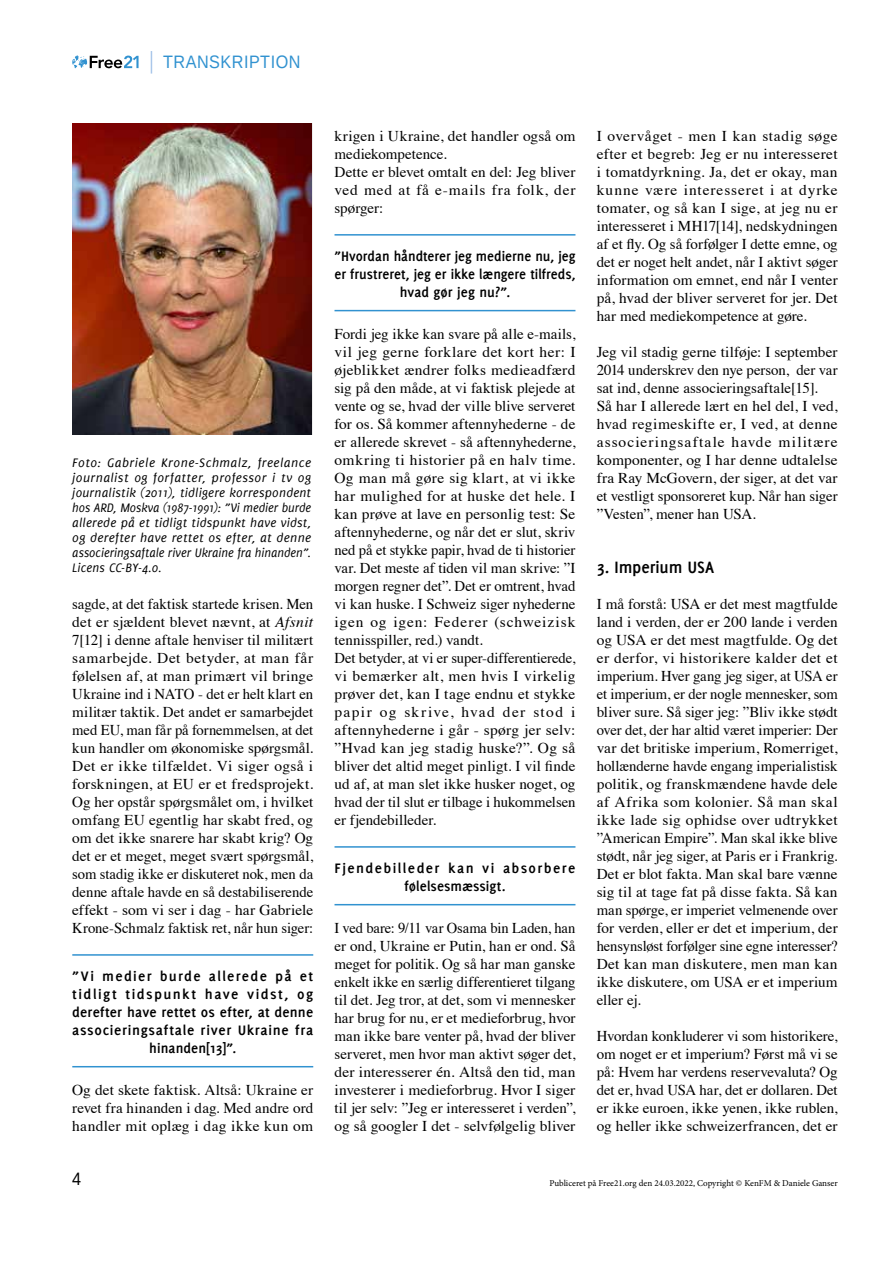
<style>
.page{position:relative;width:893px;height:1263px;background:#fff}
.page>*{position:absolute;margin:0;border:0;box-sizing:border-box;transform-origin:0 0}
.t1{font:18px "Liberation Sans";letter-spacing:.03em;color:#3192d0;scale:.9 1}
.t2{font:700 18px "Delicious";letter-spacing:-.005em;color:#000}
.t3{font:18px "Liberation Sans";color:#000;scale:.9 1}
.t4{font:15px/18px "Times";letter-spacing:.005em;color:#000;text-align:justify}
.t5{font:700 15px/18px "Delicious";letter-spacing:.05em;color:#000;text-align:center}
.t6{font:700 15px/18px "Delicious";letter-spacing:.015em;color:#000;text-align:center}
.t7{font:700 15px/18px "Delicious";letter-spacing:.09em;color:#000;text-align:center}
.t8{font:italic 13.5px/15px "Delicious";color:#000;text-align:justify}
.t9{font:9px "Minion Pro";color:#000}
.s1{font-style:italic}
</style>
<div class="page">
<svg style="left:72px;top:55px;width:67px;height:13px"></svg>
<svg style="left:151px;top:51px;width:1px;height:23px"></svg>
<hr style="left:72px;top:954px;width:241px;height:2px;background:#3192d0">
<hr style="left:72px;top:1066px;width:241px;height:1px;background:#3192d0">
<hr style="left:334px;top:234px;width:241px;height:2px;background:#3192d0">
<hr style="left:334px;top:310px;width:241px;height:1px;background:#3192d0">
<hr style="left:334px;top:846px;width:241px;height:2px;background:#3192d0">
<hr style="left:334px;top:904px;width:241px;height:1px;background:#3192d0">
<img style="left:72px;top:123px;width:240px;height:311px">
<p class="t1" style="left:163px;top:51px;width:154px">TRANSKRIPTION</p>
<p class="t8" style="left:72px;top:455px;width:240px">Foto: Gabriele Krone-Schmalz, freelance journalist og forfatter, professor i tv og journalistik (2011), tidligere korrespondent hos ARD, Moskva (1987-1991): ”Vi medier burde allerede på et tidligt tidspunkt have vidst, og derefter have rettet os efter, at denne associeringsaftale river Ukraine fra hinanden”.<br>Licens CC-BY-4.0.</p>
<p class="t4" style="left:72px;top:594px;width:242px">sagde, at det faktisk startede krisen. Men det er sjældent blevet nævnt, at <span class="s1">Afsnit </span>7[12] i denne aftale henviser til militært samarbejde. Det betyder, at man får følelsen af, at man primært vil bringe Ukraine ind i NATO - det er helt klart en militær taktik. Det andet er samarbejdet med EU, man får på fornemmelsen, at det kun handler om økonomiske spørgsmål.<br>Det er ikke tilfældet. Vi siger også i forskningen, at EU er et fredsprojekt.<br>Og her opstår spørgsmålet om, i hvilket omfang EU egentlig har skabt fred, og om det ikke snarere har skabt krig? Og det er et meget, meget svært spørgsmål, som stadig ikke er diskuteret nok, men da denne aftale havde en så destabiliserende effekt - som vi ser i dag - har Gabriele Krone-Schmalz faktisk ret, når hun siger:</p>
<p class="t5" style="left:72px;top:967px;width:242px">”Vi medier burde allerede på et tidligt tidspunkt have vidst, og derefter have rettet os efter, at denne associeringsaftale river Ukraine fra hinanden[13]”.</p>
<p class="t4" style="left:72px;top:1080px;width:242px">Og det skete faktisk. Altså: Ukraine er revet fra hinanden i dag. Med andre ord handler mit oplæg i dag ikke kun om</p>
<p class="t4" style="left:334px;top:126px;width:242px;text-align:left">krigen i Ukraine, det handler også om mediekompetence.<br>Dette er blevet omtalt en del: Jeg bliver ved med at få e-mails fra folk, der spørger:</p>
<p class="t6" style="left:334px;top:247px;width:242px">”Hvordan håndterer jeg medierne nu, jeg er frustreret, jeg er ikke længere tilfreds, hvad gør jeg nu?”.</p>
<p class="t4" style="left:334px;top:324px;width:242px;text-align:left">Fordi jeg ikke kan svare på alle e-mails, vil jeg gerne forklare det kort her: I øjeblikket ændrer folks medieadfærd sig på den måde, at vi faktisk plejede at vente og se, hvad der ville blive serveret for os. Så kommer aftennyhederne - de er allerede skrevet - så aftennyhederne, omkring ti historier på en halv time.<br>Og man må gøre sig klart, at vi ikke har mulighed for at huske det hele. I kan prøve at lave en personlig test: Se aftennyhederne, og når det er slut, skriv ned på et stykke papir, hvad de ti historier var. Det meste af tiden vil man skrive: ”I morgen regner det”. Det er omtrent, hvad vi kan huske. I Schweiz siger nyhederne igen og igen: Federer (schweizisk tennisspiller, red.) vandt.<br>Det betyder, at vi er super-differentierede, vi bemærker alt, men hvis I virkelig prøver det, kan I tage endnu et stykke papir og skrive, hvad der stod i aftennyhederne i går - spørg jer selv: ”Hvad kan jeg stadig huske?”. Og så bliver det altid meget pinligt. I vil finde ud af, at man slet ikke husker noget, og hvad der til slut er tilbage i hukommelsen er fjendebilleder.</p>
<p class="t7" style="left:334px;top:859px;width:242px">Fjendebilleder kan vi absorbere følelsesmæssigt.</p>
<p class="t4" style="left:334px;top:918px;width:242px">I ved bare: 9/11 var Osama bin Laden, han er ond, Ukraine er Putin, han er ond. Så meget for politik. Og så har man ganske enkelt ikke en særlig differentieret tilgang til det. Jeg tror, at det, som vi mennesker har brug for nu, er et medieforbrug, hvor man ikke bare venter på, hvad der bliver serveret, men hvor man aktivt søger det, der interesserer én. Altså den tid, man investerer i medieforbrug. Hvor I siger til jer selv: ”Jeg er interesseret i verden”, og så googler I det - selvfølgelig bliver</p>
<p class="t4" style="left:597px;top:126px;width:242px">I overvåget - men I kan stadig søge efter et begreb: Jeg er nu interesseret i tomatdyrkning. Ja, det er okay, man kunne være interesseret i at dyrke tomater, og så kan I sige, at jeg nu er interesseret i MH17[14], nedskydningen af et fly. Og så forfølger I dette emne, og det er noget helt andet, når I aktivt søger information om emnet, end når I venter på, hvad der bliver serveret for jer. Det har med mediekompetence at gøre.</p>
<p class="t4" style="left:597px;top:342px;width:242px;text-align:left">Jeg vil stadig gerne tilføje: I september 2014 underskrev den nye person, der var sat ind, denne associeringsaftale[15].<br>Så har I allerede lært en hel del, I ved, hvad regimeskifte er, I ved, at denne associeringsaftale havde militære komponenter, og I har denne udtalelse fra Ray McGovern, der siger, at det var et vestligt sponsoreret kup. Når han siger ”Vesten”, mener han USA.</p>
<p class="t2" style="left:597px;top:557px;width:119px">3. Imperium USA</p>
<p class="t4" style="left:597px;top:594px;width:242px">I må forstå: USA er det mest magtfulde land i verden, der er 200 lande i verden og USA er det mest magtfulde. Og det er derfor, vi historikere kalder det et imperium. Hver gang jeg siger, at USA er et imperium, er der nogle mennesker, som bliver sure. Så siger jeg: ”Bliv ikke stødt over det, der har altid været imperier: Der var det britiske imperium, Romerriget, hollænderne havde engang imperialistisk politik, og franskmændene havde dele af Afrika som kolonier. Så man skal ikke lade sig ophidse over udtrykket ”American Empire”. Man skal ikke blive stødt, når jeg siger, at Paris er i Frankrig.<br>Det er blot fakta. Man skal bare vænne sig til at tage fat på disse fakta. Så kan man spørge, er imperiet velmenende over for verden, eller er det et imperium, der hensynsløst forfølger sine egne interesser?<br>Det kan man diskutere, men man kan ikke diskutere, om USA er et imperium eller ej.</p>
<p class="t4" style="left:597px;top:1026px;width:242px">Hvordan konkluderer vi som historikere, om noget er et imperium? Først må vi se på: Hvem har verdens reservevaluta? Og det er, hvad USA har, det er dollaren. Det er ikke euroen, ikke yenen, ikke rublen, og heller ikke schweizerfrancen, det er</p>
<p class="t3" style="left:72px;top:1168px;width:12px">4</p>
<p class="t9" style="left:549px;top:1177px;width:290px">Publiceret på Free21.org den 24.03.2022, Copyright © KenFM &amp; Daniele Ganser</p>
</div>
